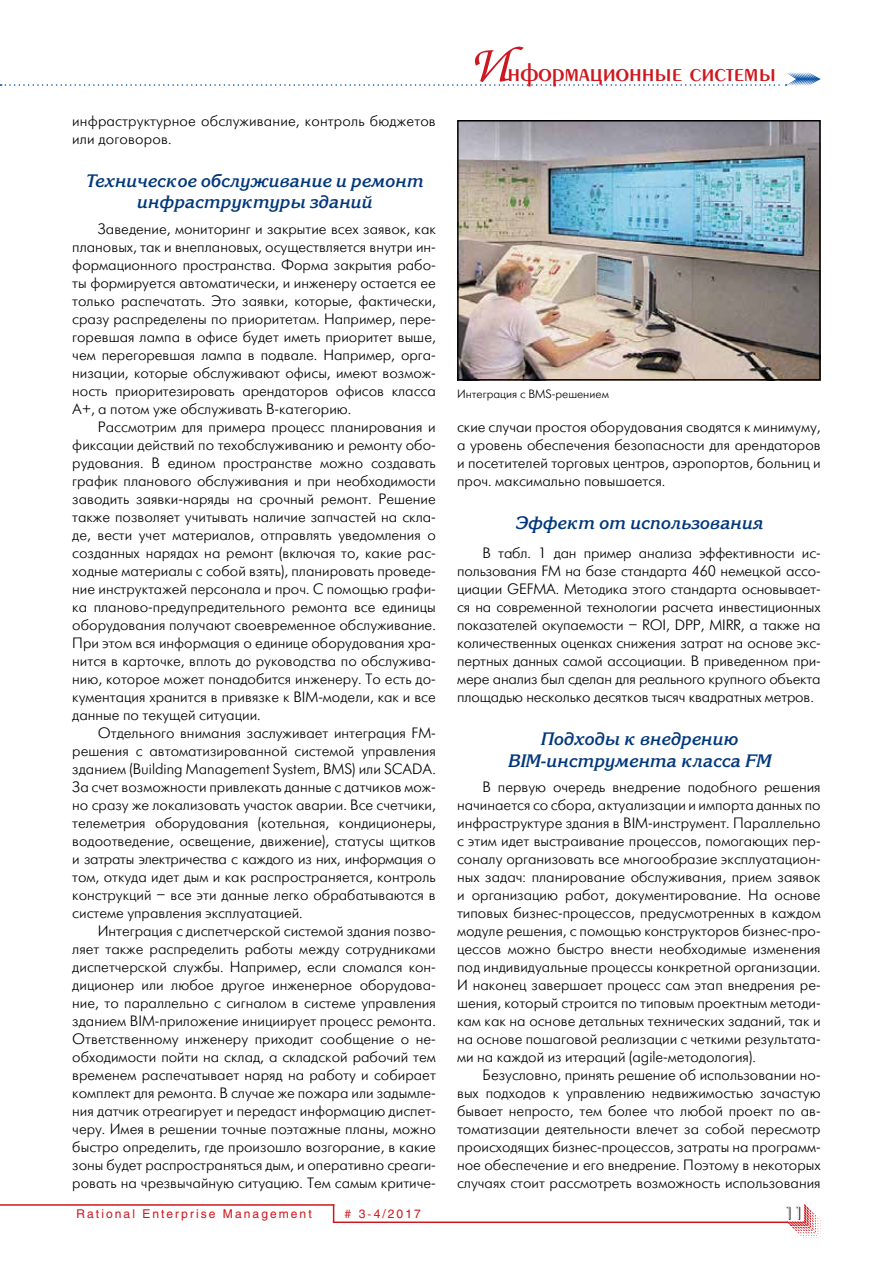
<style>
.page{position:relative;width:893px;height:1263px;background:#fff}
.page>*{position:absolute;margin:0;border:0;box-sizing:border-box;transform-origin:0 0}
.t1{font:27px "Penta Demi";color:#ce171e}
.t2{font:italic 700 18px/21.6px "Korinna C";color:#00377b;text-align:center}
.t3{font:18px "Futuris Shadow C";color:#000}
.t4{font:15px/18px "Futuris Light C";color:#000;text-align:justify}
.t5{font:12px "Helios";letter-spacing:.17em;color:#ce171e}
.t6{font:12px "Futuris Light C";color:#000}
.s1{font-family:"Zapf Chancery C";font-size:54px}
</style>
<div class="page">
<svg style="left:787px;top:1204px;width:34px;height:34px"></svg>
<hr style="left:0;top:1204px;width:334px;height:2px;background:#ce171e">
<svg style="left:333px;top:1206px;width:1px;height:15px"></svg>
<hr style="left:333px;top:1221px;width:455px;height:2px;background:#ce171e">
<svg style="left:0;top:72px;width:821px;height:14px"></svg>
<img style="left:460px;top:123px;width:358px;height:255px">
<div style="left:457px;top:120px;width:364px;height:261px;border:2px solid #000"></div>
<p class="t4" style="left:72px;top:112px;width:365px">инфраструктурное обслуживание, контроль бюджетов или договоров.</p>
<p class="t2" style="left:85px;top:171px;width:339px">Техническое обслуживание и ремонт инфраструктуры зданий</p>
<p class="t4" style="left:72px;top:220px;width:365px;text-indent:26px">Заведение, мониторинг и закрытие всех заявок, как плановых, так и внеплановых, осуществляется внутри ин&shy;формационного пространства. Форма закрытия рабо&shy;ты формируется автоматически, и инженеру остается ее только распечатать. Это заявки, которые, фактически, сразу распределены по приоритетам. Например, пере&shy;горевшая лампа в офисе будет иметь приоритет выше, чем перегоревшая лампа в подвале. Например, орга&shy;низации, которые обслуживают офисы, имеют возмож&shy;ность приоритезировать арендаторов офисов класса А+, а потом уже обслуживать B-категорию.</p>
<p class="t4" style="left:72px;top:418px;width:365px;text-indent:26px">Рассмотрим для примера процесс планирования и фиксации действий по техобслуживанию и ремонту обо&shy;рудования. В едином пространстве можно создавать график планового обслуживания и при необходимости заводить заявки-наряды на срочный ремонт. Решение также позволяет учитывать наличие запчастей на скла&shy;де, вести учет материалов, отправлять уведомления о созданных нарядах на ремонт (включая то, какие рас&shy;ходные материалы с собой взять), планировать проведе&shy;ние инструктажей персонала и проч. С помощью графи&shy;ка планово-предупредительного ремонта все единицы оборудования получают своевременное обслуживание.<br>При этом вся информация о единице оборудования хра&shy;нится в карточке, вплоть до руководства по обслужива&shy;нию, которое может понадобится инженеру. То есть до&shy;кументация хранится в привязке к BIM-модели, как и все данные по текущей ситуации.</p>
<p class="t4" style="left:72px;top:724px;width:365px;text-indent:26px">Отдельного внимания заслуживает интеграция FM&shy;решения с автоматизированной системой управления зданием (Building Management System, BMS) или SCADA.<br>За счет возможности привлекать данные с датчиков мож&shy;но сразу же локализовать участок аварии. Все счетчики, телеметрия оборудования (котельная, кондиционеры, водоотведение, освещение, движение), статусы щитков и затраты электричества с каждого из них, информация о том, откуда идет дым и как распространяется, контроль конструкций – все эти данные легко обрабатываются в системе управления эксплуатацией.</p>
<p class="t4" style="left:72px;top:922px;width:365px;text-indent:26px">Интеграция с диспетчерской системой здания позво&shy;ляет также распределить работы между сотрудниками диспетчерской службы. Например, если сломался кон&shy;диционер или любое другое инженерное оборудова&shy;ние, то параллельно с сигналом в системе управления зданием BIM-приложение инициирует процесс ремонта.<br>Ответственному инженеру приходит сообщение о не&shy;обходимости пойти на склад, а складской рабочий тем временем распечатывает наряд на работу и собирает комплект для ремонта. В случае же пожара или задымле&shy;ния датчик отреагирует и передаст информацию диспет&shy;черу. Имея в решении точные поэтажные планы, можно быстро определить, где произошло возгорание, в какие зоны будет распространяться дым, и оперативно среаги&shy;ровать на чрезвычайную ситуацию. Тем самым критиче-</p>
<p class="t5" style="left:77px;top:1207px;width:237px">Rational Enterprise Management</p>
<p class="t5" style="left:345px;top:1207px;width:78px"># 3-4/2017</p>
<h1 class="t1" style="left:469px;top:59px;width:309px"><span class="s1">И</span>нформационные системы</h1>
<p class="t6" style="left:457px;top:388px;width:153px">Интеграция с BMS-решением</p>
<p class="t4" style="left:457px;top:418px;width:365px">ские случаи простоя оборудования сводятся к минимуму, а уровень обеспечения безопасности для арендаторов и посетителей торговых центров, аэропортов, больниц и проч. максимально повышается.</p>
<p class="t2" style="left:515px;top:513px;width:249px">Эффект от использования</p>
<p class="t4" style="left:457px;top:544px;width:365px;text-indent:26px">В табл. 1 дан пример анализа эффективности ис&shy;пользования FM на базе стандарта 460 немецкой ассо&shy;циации GEFMA. Методика этого стандарта основывает&shy;ся на современной технологии расчета инвестиционных показателей окупаемости – ROI, DPP, MIRR, а также на количественных оценках снижения затрат на основе экс&shy;пертных данных самой ассоциации. В приведенном при&shy;мере анализ был сделан для реального крупного объекта площадью несколько десятков тысяч квадратных метров.</p>
<p class="t2" style="left:507px;top:729px;width:264px">Подходы к внедрению<br>BIM-инструмента класса FM</p>
<p class="t4" style="left:457px;top:778px;width:365px;text-indent:26px">В первую очередь внедрение подобного решения начинается со сбора, актуализации и импорта данных по инфраструктуре здания в BIM-инструмент. Параллельно с этим идет выстраивание процессов, помогающих пер&shy;соналу организовать все многообразие эксплуатацион&shy;ных задач: планирование обслуживания, прием заявок и организацию работ, документирование. На основе типовых бизнес-процессов, предусмотренных в каждом модуле решения, с помощью конструкторов бизнес-про&shy;цессов можно быстро внести необходимые изменения под индивидуальные процессы конкретной организации.<br>И наконец завершает процесс сам этап внедрения ре&shy;шения, который строится по типовым проектным методи&shy;кам как на основе детальных технических заданий, так и на основе пошаговой реализации с четкими результата&shy;ми на каждой из итераций (agile-методология).</p>
<p class="t4" style="left:457px;top:1066px;width:365px;text-indent:26px">Безусловно, принять решение об использовании но&shy;вых подходов к управлению недвижимостью зачастую бывает непросто, тем более что любой проект по ав&shy;томатизации деятельности влечет за собой пересмотр происходящих бизнес-процессов, затраты на программ&shy;ное обеспечение и его внедрение. Поэтому в некоторых случаях стоит рассмотреть возможность использования</p>
<p class="t3" style="left:784px;top:1204px;width:21px">11</p>
</div>
